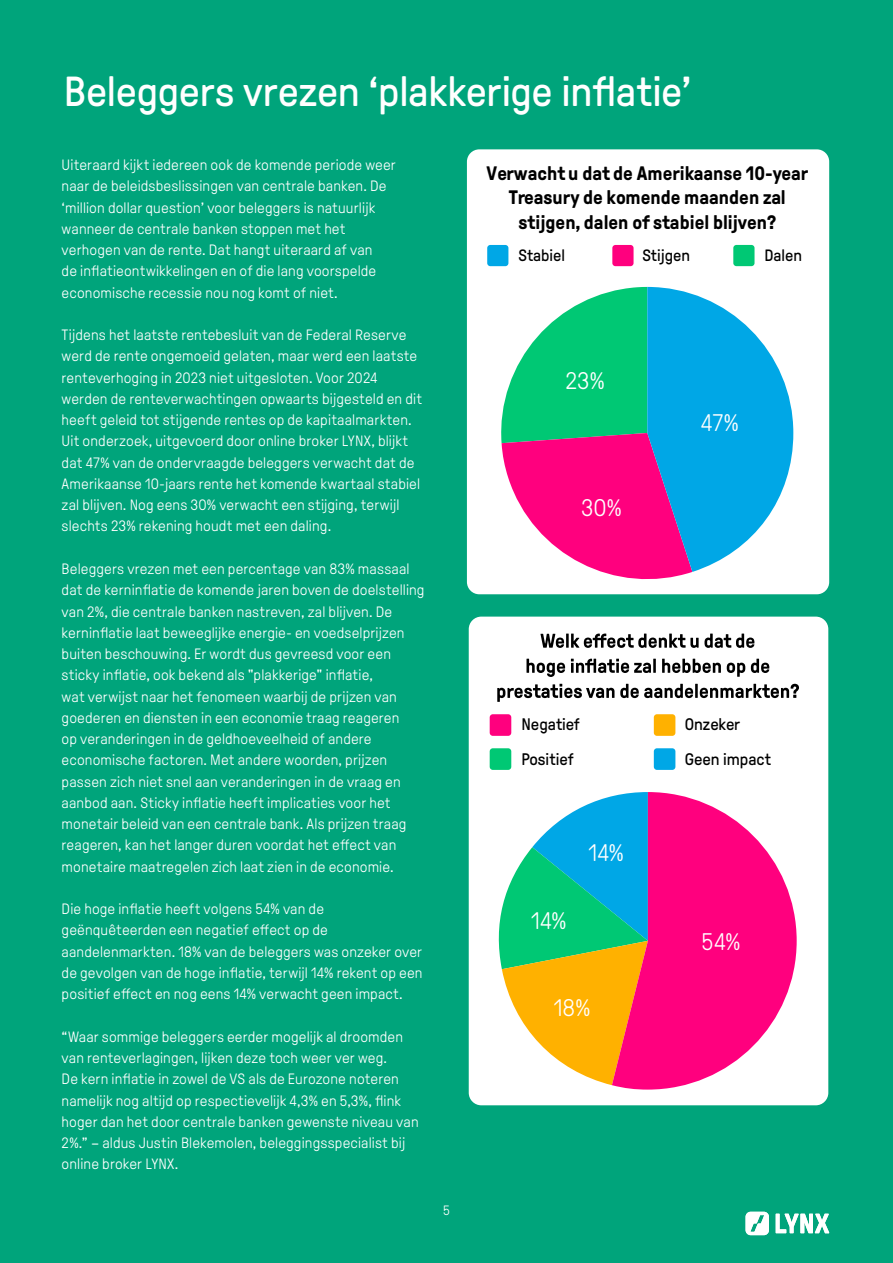
<style>
.page{position:relative;width:893px;height:1263px;background:#00a47b}
.page>*{position:absolute;margin:0;border:0;box-sizing:border-box;transform-origin:0 0}
.t1{font:42px "GT Pressura";letter-spacing:-.005em;color:#fff}
.t2{font:300 24px "GT Pressura";color:#fff}
.t3{font:700 19.5px/24.6px "GT Pressura";color:#000;text-align:center}
.t4{font:16.8px "GT Pressura";color:#000}
.t5{font:16.5px "GT Pressura";color:#000}
.t6{font:300 15px/21.3px "GT Pressura";letter-spacing:.01em;color:#fff}
.t7{font:300 13.5px "GT Pressura";color:#fff}
</style>
<div class="page">
<div style="left:467px;top:149px;width:362px;height:445px;background:#fff;border-radius:12px"></div>
<svg style="left:496px;top:287px;width:297px;height:308px"></svg>
<div style="left:487px;top:245px;width:21px;height:21px;background:#00a7e6;border-radius:3px"></div>
<div style="left:612px;top:245px;width:22px;height:21px;background:#ff007e;border-radius:3px"></div>
<div style="left:733px;top:245px;width:21px;height:21px;background:#00c874;border-radius:3px"></div>
<div style="left:469px;top:617px;width:359px;height:488px;background:#fff;border-radius:13px"></div>
<svg style="left:498px;top:796px;width:114px;height:289px"></svg>
<svg style="left:612px;top:792px;width:185px;height:297px;fill:#ff007e"></svg>
<svg style="left:540px;top:634px;width:24px;height:14px"></svg>
<hr style="left:566px;top:634px;width:3px;height:14px;background:#000">
<svg style="left:571px;top:634px;width:183px;height:14px"></svg>
<svg style="left:526px;top:659px;width:39px;height:18px"></svg>
<svg style="left:571px;top:659px;width:80px;height:14px"></svg>
<hr style="left:653px;top:659px;width:3px;height:14px;background:#000">
<svg style="left:662px;top:659px;width:59px;height:14px"></svg>
<svg style="left:727px;top:663px;width:18px;height:14px"></svg>
<svg style="left:751px;top:659px;width:18px;height:14px"></svg>
<svg style="left:497px;top:684px;width:117px;height:18px"></svg>
<svg style="left:620px;top:684px;width:73px;height:14px"></svg>
<hr style="left:695px;top:684px;width:3px;height:14px;background:#000">
<svg style="left:700px;top:684px;width:99px;height:14px"></svg>
<div style="left:490px;top:714px;width:21px;height:22px;background:#ff007e;border-radius:3px"></div>
<div style="left:654px;top:714px;width:21px;height:22px;background:#ffb100;border-radius:3px"></div>
<div style="left:490px;top:748px;width:21px;height:22px;background:#00c874;border-radius:3px"></div>
<div style="left:654px;top:748px;width:21px;height:22px;background:#00a7e6;border-radius:3px"></div>
<svg style="left:776px;top:1214px;width:53px;height:19px"></svg>
<svg style="left:745px;top:1212px;width:24px;height:23px"></svg>
<h1 class="t1" style="left:64px;top:69px;width:629px">Beleggers vrezen ‘plakkerige inflatie’</h1>
<p class="t6" style="left:62px;top:154px;width:336px">Uiteraard kijkt iedereen ook de komende periode weer naar de beleidsbeslissingen van centrale banken. De ‘million dollar question’ voor beleggers is natuurlijk wanneer de centrale banken stoppen met het verhogen van de rente. Dat hangt uiteraard af van<br>de inflatieontwikkelingen en of die lang voorspelde economische recessie nou nog komt of niet.</p>
<p class="t6" style="left:62px;top:324px;width:362px">Tijdens het laatste rentebesluit van de Federal Reserve werd de rente ongemoeid gelaten, maar werd een laatste renteverhoging in 2023 niet uitgesloten. Voor 2024 werden de renteverwachtingen opwaarts bijgesteld en dit heeft geleid tot stijgende rentes op de kapitaalmarkten.<br>Uit onderzoek, uitgevoerd door online broker LYNX, blijkt dat 47% van de ondervraagde beleggers verwacht dat de Amerikaanse 10-jaars rente het komende kwartaal stabiel zal blijven. Nog eens 30% verwacht een stijging, terwijl slechts 23% rekening houdt met een daling.</p>
<p class="t6" style="left:62px;top:558px;width:364px">Beleggers vrezen met een percentage van 83% massaal dat de kerninflatie de komende jaren boven de doelstelling van 2%, die centrale banken nastreven, zal blijven. De kerninflatie laat beweeglijke energie- en voedselprijzen buiten beschouwing. Er wordt dus gevreesd voor een sticky inflatie, ook bekend als "plakkerige" inflatie,<br>wat verwijst naar het fenomeen waarbij de prijzen van goederen en diensten in een economie traag reageren<br>op veranderingen in de geldhoeveelheid of andere economische factoren. Met andere woorden, prijzen passen zich niet snel aan veranderingen in de vraag en aanbod aan. Sticky inflatie heeft implicaties voor het monetair beleid van een centrale bank. Als prijzen traag reageren, kan het langer duren voordat het effect van monetaire maatregelen zich laat zien in de economie.</p>
<p class="t6" style="left:62px;top:898px;width:362px">Die hoge inflatie heeft volgens 54% van de geënquêteerden een negatief effect op de aandelenmarkten. 18% van de beleggers was onzeker over de gevolgen van de hoge inflatie, terwijl 14% rekent op een positief effect en nog eens 14% verwacht geen impact.</p>
<p class="t6" style="left:62px;top:1026px;width:359px">“Waar sommige beleggers eerder mogelijk al droomden van renteverlagingen, lijken deze toch weer ver weg.<br>De kern inflatie in zowel de VS als de Eurozone noteren namelijk nog altijd op respectievelijk 4,3% en 5,3%, flink hoger dan het door centrale banken gewenste niveau van 2%.” – aldus Justin Blekemolen, beleggingsspecialist bij online broker LYNX.</p>
<p class="t7" style="left:443px;top:1203px;width:8px">5</p>
<h3 class="t3" style="left:487px;top:161px;width:323px">Verwacht u dat de Amerikaanse 10-year<br>Treasury de komende maanden zal stijgen, dalen of stabiel blijven?</h3>
<p class="t5" style="left:518px;top:246px;width:48px">Stabiel</p>
<p class="t5" style="left:642px;top:246px;width:49px">Stijgen</p>
<p class="t5" style="left:764px;top:246px;width:39px">Dalen</p>
<h2 class="t2" style="left:566px;top:367px;width:41px">23%</h2>
<h2 class="t2" style="left:581px;top:495px;width:42px">30%</h2>
<h2 class="t2" style="left:701px;top:410px;width:39px">47%</h2>
<p class="t4" style="left:521px;top:715px;width:60px">Negatief</p>
<p class="t4" style="left:521px;top:750px;width:54px">Positief</p>
<h2 class="t2" style="left:531px;top:908px;width:37px">14%</h2>
<h2 class="t2" style="left:589px;top:840px;width:37px">14%</h2>
<h2 class="t2" style="left:554px;top:995px;width:38px">18%</h2>
<p class="t4" style="left:685px;top:715px;width:57px">Onzeker</p>
<p class="t4" style="left:685px;top:750px;width:88px">Geen impact</p>
<h2 class="t2" style="left:702px;top:928px;width:40px">54%</h2>
</div>
